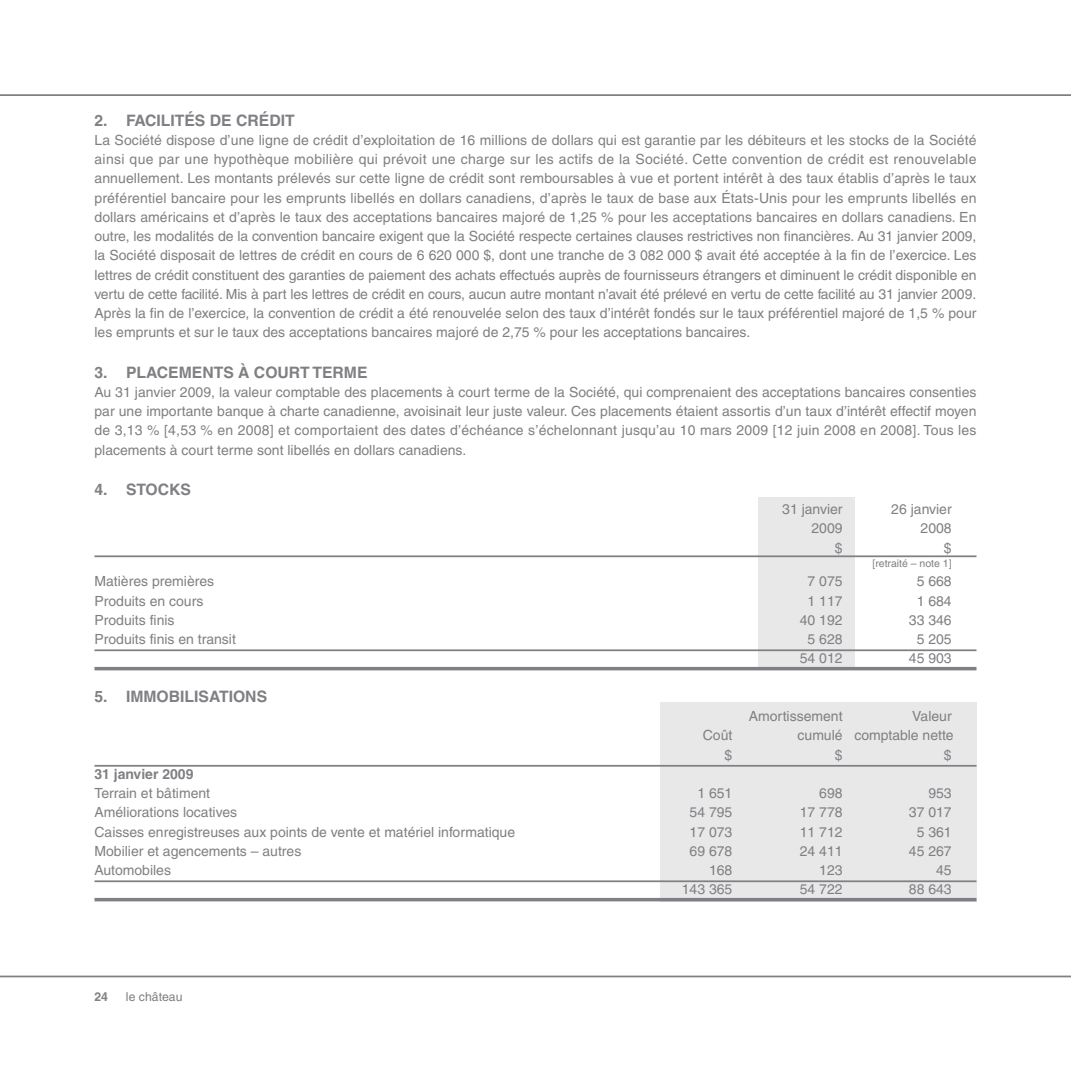
<style>
.page{position:relative;width:1071px;height:1071px;background:#fff}
.page>*{position:absolute;margin:0;border:0;box-sizing:border-box;transform-origin:0 0}
.t1{font:700 15.75px "Helvetica";color:#807f83}
.t2{font:14px/19.2px "Helvetica";color:#807f83;text-align:justify}
.t3{font:700 14px "Helvetica";color:#807f83}
.t4{font:12.25px "Helvetica";color:#807f83}
.t5{font:700 12.25px "Helvetica";color:#807f83}
.t6{font:10.5px "Helvetica";color:#807f83}
</style>
<div class="page">
<div style="left:660px;top:702px;width:316px;height:200px;background:#e8e8e9"></div>
<hr style="left:0;top:94px;width:1071px;height:2px;background:#807f83">
<hr style="left:0;top:976px;width:1071px;height:1px;background:#807f83">
<div style="left:758px;top:497px;width:96px;height:171px;background:#e8e8e9"></div>
<hr style="left:94px;top:555px;width:882px;height:2px;background:#807f83">
<hr style="left:94px;top:649px;width:882px;height:2px;background:#807f83">
<hr style="left:94px;top:667px;width:882px;height:3px;background:#807f83">
<hr style="left:94px;top:765px;width:882px;height:2px;background:#807f83">
<hr style="left:94px;top:880px;width:882px;height:2px;background:#807f83">
<hr style="left:94px;top:898px;width:882px;height:3px;background:#807f83">
<p class="t1" style="left:94px;top:114px;width:202px">2. FACILITÉS DE CRÉDIT</p>
<p class="t2" style="left:94px;top:132px;width:884px">La Société dispose d’une ligne de crédit d’exploitation de 16 millions de dollars qui est garantie par les débiteurs et les stocks de la Société ainsi que par une hypothèque mobilière qui prévoit une charge sur les actifs de la Société. Cette convention de crédit est renouvelable annuellement. Les montants prélevés sur cette ligne de crédit sont remboursables à vue et portent intérêt à des taux établis d’après le taux préférentiel bancaire pour les emprunts libellés en dollars canadiens, d’après le taux de base aux États-Unis pour les emprunts libellés en dollars américains et d’après le taux des acceptations bancaires majoré de 1,25 % pour les acceptations bancaires en dollars canadiens. En outre, les modalités de la convention bancaire exigent que la Société respecte certaines clauses restrictives non financières. Au 31 janvier 2009, la Société disposait de lettres de crédit en cours de 6 620 000 $, dont une tranche de 3 082 000 $ avait été acceptée à la fin de l’exercice. Les lettres de crédit constituent des garanties de paiement des achats effectués auprès de fournisseurs étrangers et diminuent le crédit disponible en vertu de cette facilité. Mis à part les lettres de crédit en cours, aucun autre montant n’avait été prélevé en vertu de cette facilité au 31 janvier 2009.<br>Après la fin de l’exercice, la convention de crédit a été renouvelée selon des taux d’intérêt fondés sur le taux préférentiel majoré de 1,5 % pour les emprunts et sur le taux des acceptations bancaires majoré de 2,75 % pour les acceptations bancaires.</p>
<p class="t1" style="left:94px;top:366px;width:275px">3. PLACEMENTS À COURT TERME</p>
<p class="t2" style="left:94px;top:384px;width:883px">Au 31 janvier 2009, la valeur comptable des placements à court terme de la Société, qui comprenaient des acceptations bancaires consenties par une importante banque à charte canadienne, avoisinait leur juste valeur. Ces placements étaient assortis d’un taux d’intérêt effectif moyen de 3,13 % [4,53 % en 2008] et comportaient des dates d’échéance s’échelonnant jusqu’au 10 mars 2009 [12 juin 2008 en 2008]. Tous les placements à court terme sont libellés en dollars canadiens.</p>
<p class="t1" style="left:94px;top:483px;width:98px">4. STOCKS</p>
<p class="t2" style="left:782px;top:501px;width:62px">31 janvier</p>
<p class="t2" style="left:891px;top:501px;width:62px">26 janvier</p>
<p class="t2" style="left:811px;top:520px;width:33px">2009</p>
<p class="t2" style="left:921px;top:520px;width:33px">2008</p>
<p class="t2" style="left:835px;top:539px;width:9px">$</p>
<p class="t2" style="left:944px;top:539px;width:9px">$</p>
<p class="t6" style="left:872px;top:560px;width:81px">[retraité – note 1]</p>
<p class="t2" style="left:94px;top:573px;width:121px">Matières premières</p>
<p class="t2" style="left:808px;top:573px;width:37px">7 075</p>
<p class="t2" style="left:917px;top:573px;width:37px">5 668</p>
<p class="t2" style="left:94px;top:593px;width:110px">Produits en cours</p>
<p class="t2" style="left:808px;top:593px;width:37px">1 117</p>
<p class="t2" style="left:917px;top:593px;width:37px">1 684</p>
<p class="t2" style="left:94px;top:612px;width:82px">Produits finis</p>
<p class="t2" style="left:800px;top:612px;width:44px">40 192</p>
<p class="t2" style="left:909px;top:612px;width:44px">33 346</p>
<p class="t2" style="left:94px;top:631px;width:143px">Produits finis en transit</p>
<p class="t2" style="left:808px;top:631px;width:37px">5 628</p>
<p class="t2" style="left:917px;top:631px;width:37px">5 205</p>
<p class="t2" style="left:800px;top:650px;width:44px">54 012</p>
<p class="t2" style="left:909px;top:650px;width:44px">45 903</p>
<p class="t1" style="left:94px;top:691px;width:174px">5. IMMOBILISATIONS</p>
<p class="t2" style="left:749px;top:708px;width:95px">Amortissement</p>
<p class="t2" style="left:912px;top:708px;width:41px">Valeur</p>
<p class="t2" style="left:703px;top:727px;width:31px">Coût</p>
<p class="t2" style="left:798px;top:727px;width:158px">cumulé comptable nette</p>
<p class="t2" style="left:725px;top:747px;width:9px">$</p>
<p class="t2" style="left:835px;top:747px;width:9px">$</p>
<p class="t2" style="left:944px;top:747px;width:9px">$</p>
<p class="t3" style="left:94px;top:769px;width:101px">31 janvier 2009</p>
<p class="t2" style="left:94px;top:785px;width:117px">Terrain et bâtiment</p>
<p class="t2" style="left:697px;top:785px;width:37px">1 651</p>
<p class="t2" style="left:819px;top:785px;width:25px">698</p>
<p class="t2" style="left:928px;top:785px;width:25px">953</p>
<p class="t2" style="left:94px;top:804px;width:144px">Améliorations locatives</p>
<p class="t2" style="left:690px;top:804px;width:44px">54 795</p>
<p class="t2" style="left:800px;top:804px;width:44px">17 778</p>
<p class="t2" style="left:909px;top:804px;width:44px">37 017</p>
<p class="t2" style="left:94px;top:824px;width:422px">Caisses enregistreuses aux points de vente et matériel informatique</p>
<p class="t2" style="left:690px;top:824px;width:44px">17 073</p>
<p class="t2" style="left:800px;top:824px;width:44px">11 712</p>
<p class="t2" style="left:917px;top:824px;width:37px">5 361</p>
<p class="t2" style="left:94px;top:843px;width:208px">Mobilier et agencements – autres</p>
<p class="t2" style="left:690px;top:843px;width:44px">69 678</p>
<p class="t2" style="left:800px;top:843px;width:44px">24 411</p>
<p class="t2" style="left:909px;top:843px;width:44px">45 267</p>
<p class="t2" style="left:94px;top:862px;width:78px">Automobiles</p>
<p class="t2" style="left:709px;top:862px;width:25px">168</p>
<p class="t2" style="left:819px;top:862px;width:25px">123</p>
<p class="t2" style="left:936px;top:862px;width:17px">45</p>
<p class="t2" style="left:682px;top:881px;width:52px">143 365</p>
<p class="t2" style="left:800px;top:881px;width:44px">54 722</p>
<p class="t2" style="left:909px;top:881px;width:44px">88 643</p>
<p class="t5" style="left:94px;top:992px;width:15px">24</p>
<p class="t4" style="left:126px;top:992px;width:58px">le château</p>
</div>
